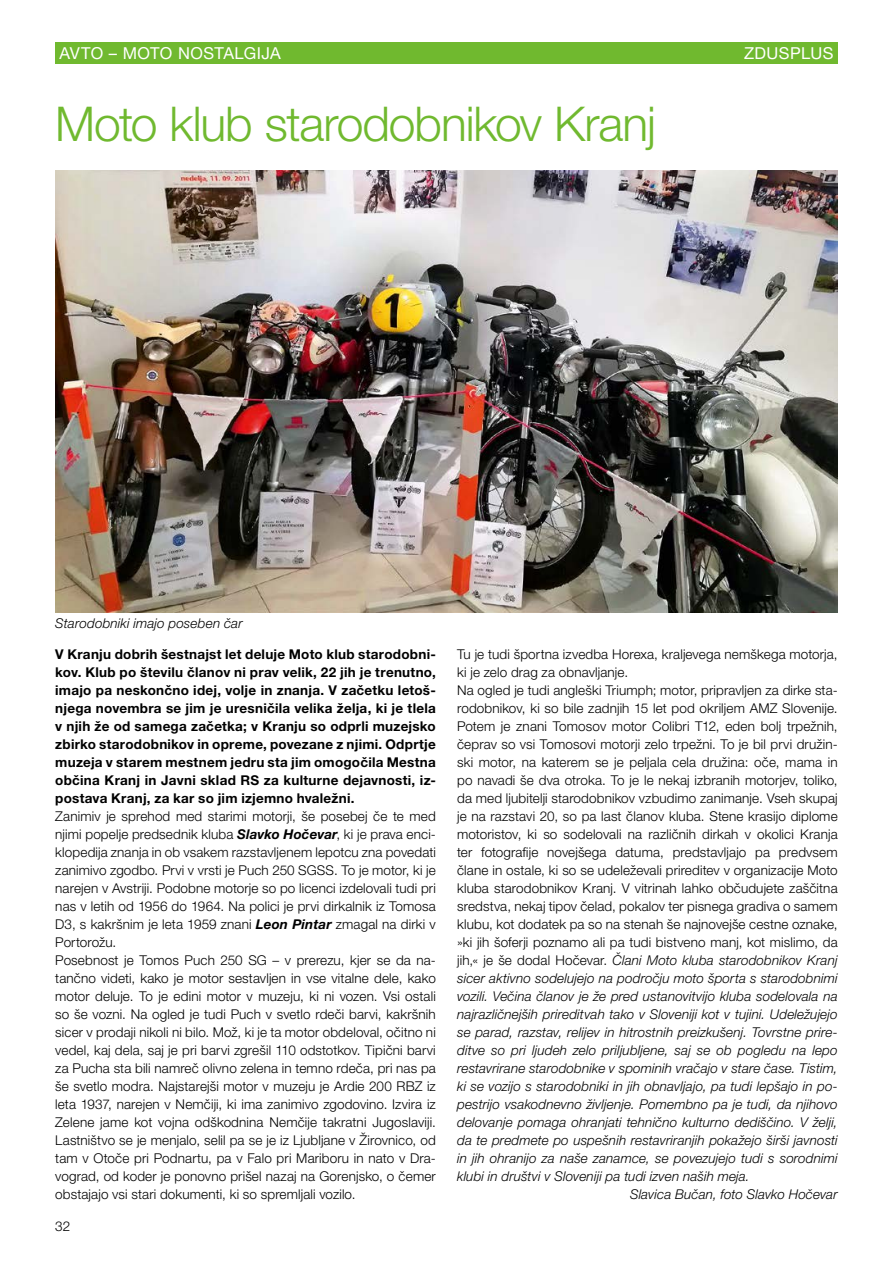
<style>
.page{position:relative;width:893px;height:1263px;background:#fff}
.page>*{position:absolute;margin:0;border:0;box-sizing:border-box;transform-origin:0 0}
.NASLOV{font:300 48px "Helvetica Neue LT Pro";letter-spacing:-.025em;color:#70b92f}
.PASICA{font:16.5px "Helvetica Neue LT Pro";letter-spacing:.025em;color:#fff}
.BODY{font:300 13.5px/18px "Helvetica Neue LT Pro";letter-spacing:.01em;color:#000;text-align:justify}
.BODY-2{font:700 13.5px/18px "Helvetica Neue LT Pro";letter-spacing:.015em;color:#000;text-align:justify}
.Avtor{font:italic 300 13.5px "Helvetica Neue LT Pro";letter-spacing:.005em;color:#000}
.PODPIS{font:italic 300 13.5px "Helvetica Neue LT Pro";letter-spacing:.01em;color:#000}
.s1{font-weight:700;font-style:italic}
.s2{font-style:italic}
</style>
<div class="page">
<div style="left:55px;top:43px;width:783px;height:21px;background:#70b92f"></div>
<img style="left:55px;top:170px;width:783px;height:442px">
<p class="PASICA" style="left:60px;top:43px;width:223px">AVTO – MOTO NOSTALGIJA</p>
<p class="NASLOV" style="left:55px;top:94px;width:602px">Moto klub starodobnikov Kranj</p>
<p class="PASICA" style="left:744px;top:43px;width:91px">ZDUSPLUS</p>
<p class="PODPIS" style="left:55px;top:615px;width:189px">Starodobniki imajo poseben čar</p>
<p class="BODY-2" style="left:55px;top:645px;width:382px">V Kranju dobrih šestnajst let deluje Moto klub starodobni&shy;kov. Klub po številu članov ni prav velik, 22 jih je trenutno, imajo pa neskončno idej, volje in znanja. V začetku letoš&shy;njega novembra se jim je uresničila velika želja, ki je tlela v njih že od samega začetka; v Kranju so odprli muzejsko zbirko starodobnikov in opreme, povezane z njimi. Odprtje muzeja v starem mestnem jedru sta jim omogočila Mestna občina Kranj in Javni sklad RS za kulturne dejavnosti, iz&shy;postava Kranj, za kar so jim izjemno hvaležni.</p>
<p class="BODY" style="left:55px;top:807px;width:382px">Zanimiv je sprehod med starimi motorji, še posebej če te med njimi popelje predsednik kluba <span class="s1">Slavko Hočevar</span>, ki je prava enci&shy;klopedija znanja in ob vsakem razstavljenem lepotcu zna povedati zanimivo zgodbo. Prvi v vrsti je Puch 250 SGSS. To je motor, ki je narejen v Avstriji. Podobne motorje so po licenci izdelovali tudi pri nas v letih od 1956 do 1964. Na polici je prvi dirkalnik iz Tomosa D3, s kakršnim je leta 1959 znani <span class="s1">Leon Pintar</span> zmagal na dirki v Portorožu.</p>
<p class="BODY" style="left:55px;top:951px;width:382px">Posebnost je Tomos Puch 250 SG – v prerezu, kjer se da na&shy;tančno videti, kako je motor sestavljen in vse vitalne dele, kako motor deluje. To je edini motor v muzeju, ki ni vozen. Vsi ostali so še vozni. Na ogled je tudi Puch v svetlo rdeči barvi, kakršnih sicer v prodaji nikoli ni bilo. Mož, ki je ta motor obdeloval, očitno ni vedel, kaj dela, saj je pri barvi zgrešil 110 odstotkov. Tipični barvi za Pucha sta bili namreč olivno zelena in temno rdeča, pri nas pa še svetlo modra. Najstarejši motor v muzeju je Ardie 200 RBZ iz leta 1937, narejen v Nemčiji, ki ima zanimivo zgodovino. Izvira iz Zelene jame kot vojna odškodnina Nemčije takratni Jugoslaviji.<br>Lastništvo se je menjalo, selil pa se je iz Ljubljane v Žirovnico, od tam v Otoče pri Podnartu, pa v Falo pri Mariboru in nato v Dra&shy;vograd, od koder je ponovno prišel nazaj na Gorenjsko, o čemer obstajajo vsi stari dokumenti, ki so spremljali vozilo.</p>
<p class="BODY" style="left:55px;top:1217px;width:17px">32</p>
<p class="BODY" style="left:457px;top:645px;width:382px">Tu je tudi športna izvedba Horexa, kraljevega nemškega motorja, ki je zelo drag za obnavljanje.</p>
<p class="BODY" style="left:457px;top:681px;width:382px">Na ogled je tudi angleški Triumph; motor, pripravljen za dirke sta&shy;rodobnikov, ki so bile zadnjih 15 let pod okriljem AMZ Slovenije.<br>Potem je znani Tomosov motor Colibri T12, eden bolj trpežnih, čeprav so vsi Tomosovi motorji zelo trpežni. To je bil prvi družin&shy;ski motor, na katerem se je peljala cela družina: oče, mama in po navadi še dva otroka. To je le nekaj izbranih motorjev, toliko, da med ljubitelji starodobnikov vzbudimo zanimanje. Vseh skupaj je na razstavi 20, so pa last članov kluba. Stene krasijo diplome motoristov, ki so sodelovali na različnih dirkah v okolici Kranja ter fotografije novejšega datuma, predstavljajo pa predvsem člane in ostale, ki so se udeleževali prireditev v organizacije Moto kluba starodobnikov Kranj. V vitrinah lahko občudujete zaščitna sredstva, nekaj tipov čelad, pokalov ter pisnega gradiva o samem klubu, kot dodatek pa so na stenah še najnovejše cestne oznake, »ki jih šoferji poznamo ali pa tudi bistveno manj, kot mislimo, da jih,« je še dodal Hočevar. <span class="s2">Člani Moto kluba starodobnikov Kranj sicer aktivno sodelujejo na področju moto športa s starodobnimi vozili. Večina članov je že pred ustanovitvijo kluba sodelovala na najrazličnejših prireditvah tako v Sloveniji kot v tujini. Udeležujejo se parad, razstav, relijev in hitrostnih preizkušenj. Tovrstne prire&shy;ditve so pri ljudeh zelo priljubljene, saj se ob pogledu na lepo restavrirane starodobnike v spominih vračajo v stare čase. Tistim, ki se vozijo s starodobniki in jih obnavljajo, pa tudi lepšajo in po&shy;pestrijo vsakodnevno življenje. Pomembno pa je tudi, da njihovo delovanje pomaga ohranjati tehnično kulturno dediščino. V želji, da te predmete po uspešnih restavriranjih pokažejo širši javnosti in jih ohranijo za naše zanamce, se povezujejo tudi s sorodnimi klubi in društvi v Sloveniji pa tudi izven naših meja.</span></p>
<p class="Avtor" style="left:630px;top:1186px;width:209px">Slavica Bučan, foto Slavko Hočevar</p>
</div>
